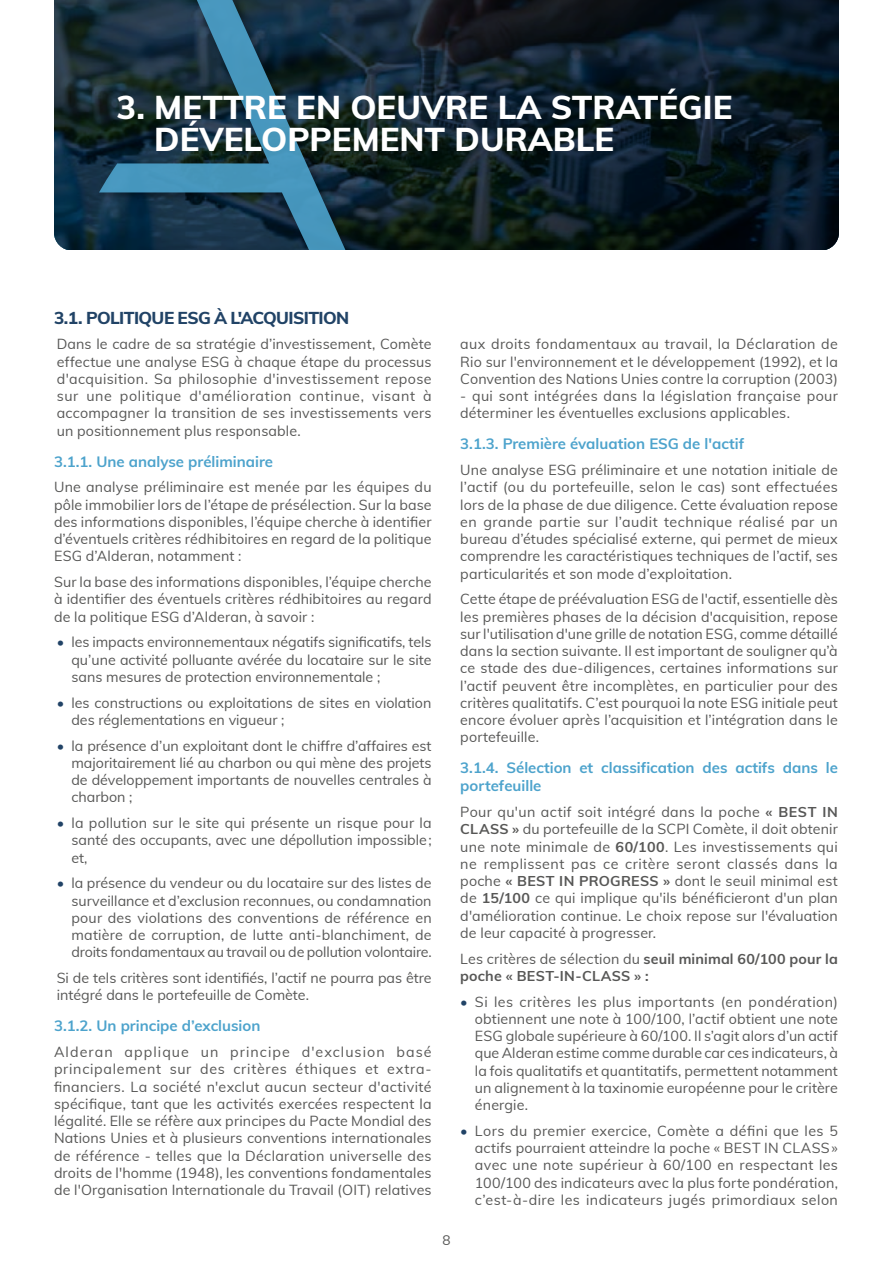
<style>
.page{position:relative;width:893px;height:1263px;background:#fff}
.page>*{position:absolute;margin:0;border:0;box-sizing:border-box;transform-origin:0 0}
.t1{font:800 33px "Muli";color:#fff}
.TITRE_1{font:800 17.25px "Muli";letter-spacing:-.035em;color:#214366}
.Sous_titre_3{font:700 15px/18px "Muli";color:#4da3cc}
.PARAGRAPHE_TEXTE_COURANT{font:14.25px/17.2px "Muli";letter-spacing:.01em;color:#575756;text-align:justify}
.LISTE{font:14.25px/17.2px "Muli";color:#575756;text-align:justify}
.PARAGRAPHE_TEXTE_COURANT-2{font:700 14.25px/17.2px "Muli";letter-spacing:.02em;color:#575756}
.t2{font:13.5px "Muli";color:#575756}
.s1{font-weight:800;color:#214366}
.s2{font-weight:700}
.s3{font-weight:400}
</style>
<div class="page">
<svg style="left:54px;top:0;width:785px;height:250px;background:#0e1d26"></svg>
<div style="left:94px;top:0;width:263px;height:262px;background:#000;opacity:.5"></div>
<svg style="left:99px;top:0;width:247px;height:250px;background:#204457"></svg>
<div style="left:54px;top:250px;width:785px;height:24px;background:#fff"></div>
<p class="t1" style="left:117px;top:83px;width:617px">3. METTRE EN OEUVRE LA STRATÉGIE</p>
<p class="t1" style="left:154px;top:115px;width:461px">DÉVELOPPEMENT DURABLE</p>
<p class="TITRE_1" style="left:54px;top:305px;width:297px">3.1. POLITIQUE ESG À L'ACQUISITION</p>
<p class="LISTE" style="left:57px;top:335px;width:376px">Dans le cadre de sa stratégie d’investissement, Comète effectue une analyse ESG à chaque étape du processus d'acquisition. Sa philosophie d'investissement repose sur une politique d'amélioration continue, visant à accompagner la transition de ses investissements vers un positionnement plus responsable.</p>
<p class="Sous_titre_3" style="left:54px;top:451px;width:220px">3.1.1. Une analyse préliminaire</p>
<p class="PARAGRAPHE_TEXTE_COURANT" style="left:54px;top:478px;width:379px">Une analyse préliminaire est menée par les équipes du pôle immobilier lors de l’étape de présélection. Sur la base des informations disponibles, l’équipe cherche à identifier d’éventuels critères rédhibitoires en regard de la politique ESG d’Alderan, notamment :</p>
<p class="PARAGRAPHE_TEXTE_COURANT" style="left:54px;top:573px;width:379px">Sur la base des informations disponibles, l’équipe cherche à identifier des éventuels critères rédhibitoires au regard de la politique ESG d’Alderan, à savoir :</p>
<p class="LISTE" style="left:71px;top:633px;width:362px;text-indent:-15px"><span class="s1">•</span> les impacts environnementaux négatifs significatifs, tels qu’une activité polluante avérée du locataire sur le site sans mesures de protection environnementale ;</p>
<p class="LISTE" style="left:71px;top:693px;width:361px;text-indent:-15px"><span class="s1">•</span> les constructions ou exploitations de sites en violation des réglementations en vigueur ;</p>
<p class="LISTE" style="left:71px;top:736px;width:362px;text-indent:-15px"><span class="s1">•</span> la présence d’un exploitant dont le chiffre d’affaires est majoritairement lié au charbon ou qui mène des projets de développement importants de nouvelles centrales à charbon ;</p>
<p class="LISTE" style="left:71px;top:814px;width:362px;text-indent:-15px"><span class="s1">•</span> la pollution sur le site qui présente un risque pour la santé des occupants, avec une dépollution impossible; et,</p>
<p class="LISTE" style="left:71px;top:874px;width:362px;text-indent:-15px"><span class="s1">•</span> la présence du vendeur ou du locataire sur des listes de surveillance et d’exclusion reconnues, ou condamnation pour des violations des conventions de référence en matière de corruption, de lutte anti-blanchiment, de droits fondamentaux au travail ou de pollution volontaire.</p>
<p class="LISTE" style="left:57px;top:969px;width:376px">Si de tels critères sont identifiés, l’actif ne pourra pas être intégré dans le portefeuille de Comète.</p>
<p class="Sous_titre_3" style="left:54px;top:1016px;width:208px">3.1.2. Un principe d’exclusion</p>
<p class="PARAGRAPHE_TEXTE_COURANT" style="left:54px;top:1043px;width:379px">Alderan applique un principe d'exclusion basé principalement sur des critères éthiques et extra&shy;financiers. La société n'exclut aucun secteur d'activité spécifique, tant que les activités exercées respectent la légalité. Elle se réfère aux principes du Pacte Mondial des Nations Unies et à plusieurs conventions internationales de référence - telles que la Déclaration universelle des droits de l'homme (1948), les conventions fondamentales de l'Organisation Internationale du Travail (OIT) relatives</p>
<p class="t2" style="left:442px;top:1230px;width:10px">8</p>
<p class="PARAGRAPHE_TEXTE_COURANT" style="left:460px;top:335px;width:379px">aux droits fondamentaux au travail, la Déclaration de Rio sur l'environnement et le développement (1992), et la Convention des Nations Unies contre la corruption (2003)</p>
<p class="PARAGRAPHE_TEXTE_COURANT" style="left:460px;top:387px;width:379px">- qui sont intégrées dans la législation française pour déterminer les éventuelles exclusions applicables.</p>
<p class="Sous_titre_3" style="left:460px;top:434px;width:285px">3.1.3. Première évaluation ESG de l'actif</p>
<p class="PARAGRAPHE_TEXTE_COURANT" style="left:460px;top:461px;width:379px">Une analyse ESG préliminaire et une notation initiale de l’actif (ou du portefeuille, selon le cas) sont effectuées lors de la phase de due diligence. Cette évaluation repose en grande partie sur l’audit technique réalisé par un bureau d’études spécialisé externe, qui permet de mieux comprendre les caractéristiques techniques de l’actif, ses particularités et son mode d’exploitation.</p>
<p class="PARAGRAPHE_TEXTE_COURANT" style="left:460px;top:590px;width:379px">Cette étape de préévaluation ESG de l'actif, essentielle dès les premières phases de la décision d'acquisition, repose sur l'utilisation d'une grille de notation ESG, comme détaillé dans la section suivante. Il est important de souligner qu’à ce stade des due-diligences, certaines informations sur l’actif peuvent être incomplètes, en particulier pour des critères qualitatifs. C’est pourquoi la note ESG initiale peut encore évoluer après l’acquisition et l’intégration dans le portefeuille.</p>
<p class="Sous_titre_3" style="left:460px;top:758px;width:379px">3.1.4. Sélection et classification des actifs dans le portefeuille</p>
<p class="PARAGRAPHE_TEXTE_COURANT" style="left:460px;top:803px;width:379px">Pour qu'un actif soit intégré dans la poche <span class="s2">« BEST IN CLASS »</span> du portefeuille de la SCPI Comète, il doit obtenir une note minimale de <span class="s2">60/100</span>. Les investissements qui ne remplissent pas ce critère seront classés dans la poche <span class="s2">« BEST IN PROGRESS »</span> dont le seuil minimal est de <span class="s2">15/100</span> ce qui implique qu'ils bénéficieront d'un plan d'amélioration continue. Le choix repose sur l'évaluation de leur capacité à progresser.</p>
<p class="PARAGRAPHE_TEXTE_COURANT-2" style="left:460px;top:949px;width:379px"><span class="s3">Les critères de sélection du</span> seuil minimal 60/100 pour la poche « BEST-IN-CLASS » :</p>
<p class="PARAGRAPHE_TEXTE_COURANT" style="left:475px;top:992px;width:364px;text-indent:-15px"><span class="s1">•</span> Si les critères les plus importants (en pondération) obtiennent une note à 100/100, l’actif obtient une note ESG globale supérieure à 60/100. Il s’agit alors d’un actif que Alderan estime comme durable car ces indicateurs, à la fois qualitatifs et quantitatifs, permettent notamment un alignement à la taxinomie européenne pour le critère énergie.</p>
<p class="PARAGRAPHE_TEXTE_COURANT" style="left:475px;top:1121px;width:364px;text-indent:-15px"><span class="s1">•</span> Lors du premier exercice, Comète a défini que les 5 actifs pourraient atteindre la poche « BEST IN CLASS» avec une note supérieur à 60/100 en respectant les 100/100 des indicateurs avec la plus forte pondération, c’est-à-dire les indicateurs jugés primordiaux selon</p>
</div>
